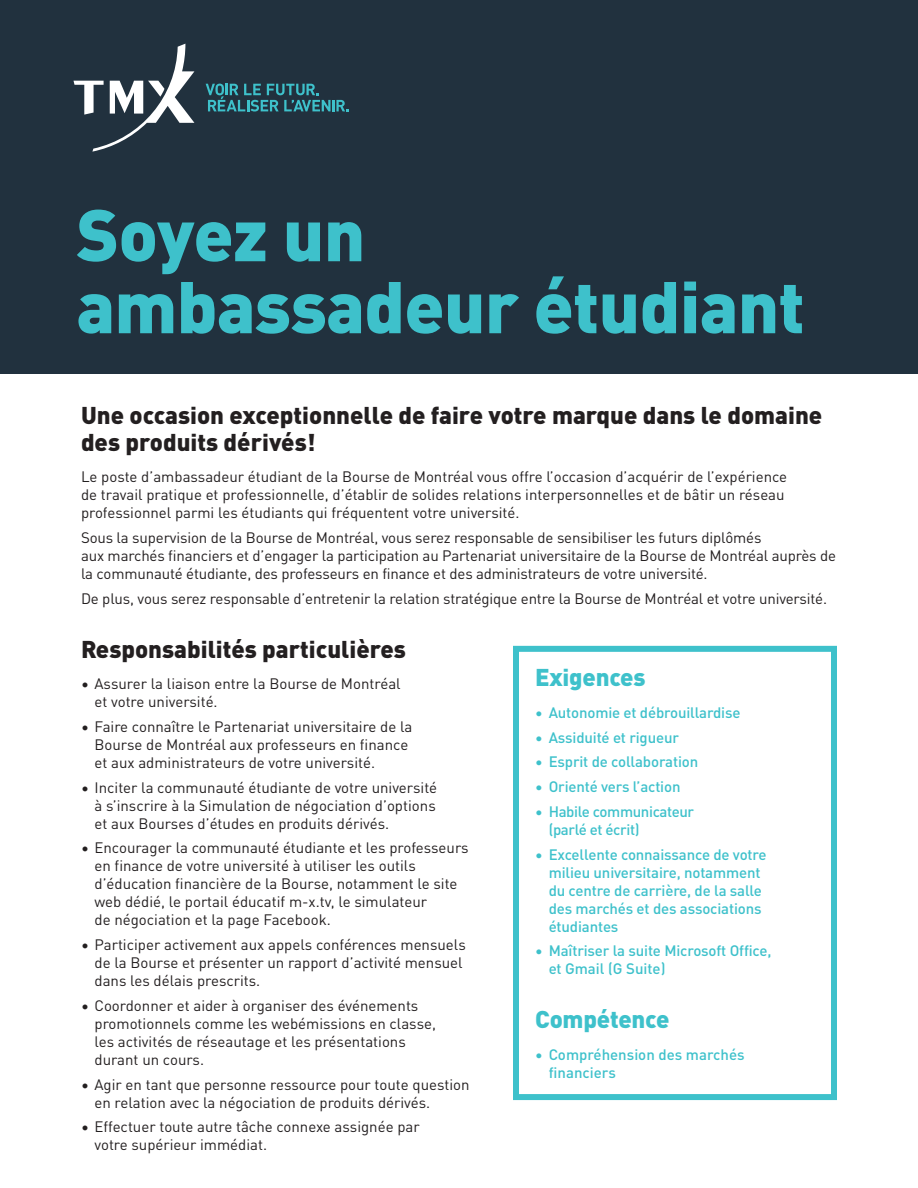
<style>
.page{position:relative;width:918px;height:1188px;background:#fff}
.page>*{position:absolute;margin:0;border:0;box-sizing:border-box;transform-origin:0 0}
.t1{font:900 72px/72px "DIN Pro";letter-spacing:-.01em;color:#3ec1cb}
.t2{font:900 24px/27px "DIN Pro";color:#231f20}
.t3{font:900 24px "DIN Pro";letter-spacing:-.01em;color:#3ec1cb}
.t4{font:15px/18px "DIN Pro";color:#231f20}
.t5{font:500 15px/18px "DIN Pro";letter-spacing:-.01em;color:#3ec1cb}
</style>
<div class="page">
<div style="left:0;top:0;width:918px;height:374px;background:#21313e"></div>
<div style="left:513px;top:646px;width:324px;height:454px;border:6px solid #3ec1cb"></div>
<svg style="left:206px;top:84px;width:143px;height:28px"></svg>
<svg style="left:74px;top:44px;width:120px;height:108px"></svg>
<h1 class="t1" style="left:76px;top:194px;width:730px">Soyez un ambassadeur étudiant</h1>
<h2 class="t2" style="left:81px;top:400px;width:743px">Une occasion exceptionnelle de faire votre marque dans le domaine des produits dérivés!</h2>
<p class="t4" style="left:81px;top:467px;width:708px">Le poste d’ambassadeur étudiant de la Bourse de Montréal vous offre l’occasion d’acquérir de l’expérience de travail pratique et professionnelle, d’établir de solides relations interpersonnelles et de bâtir un réseau professionnel parmi les étudiants qui fréquentent votre université.</p>
<p class="t4" style="left:81px;top:527px;width:757px">Sous la supervision de la Bourse de Montréal, vous serez responsable de sensibiliser les futurs diplômés<br>aux marchés financiers et d’engager la participation au Partenariat universitaire de la Bourse de Montréal auprès de la communauté étudiante, des professeurs en finance et des administrateurs de votre université.</p>
<p class="t4" style="left:81px;top:588px;width:748px">De plus, vous serez responsable d’entretenir la relation stratégique entre la Bourse de Montréal et votre université.</p>
<h2 class="t2" style="left:81px;top:634px;width:327px">Responsabilités particulières</h2>
<p class="t4" style="left:94px;top:674px;width:308px;text-indent:-14px">• Assurer la liaison entre la Bourse de Montréal et votre université.</p>
<p class="t4" style="left:94px;top:716px;width:320px;text-indent:-14px">• Faire connaître le Partenariat universitaire de la<br>Bourse de Montréal aux professeurs en finance et aux administrateurs de votre université.</p>
<p class="t4" style="left:94px;top:777px;width:344px;text-align:justify;text-indent:-14px">• Inciter la communauté étudiante de votre université à s’inscrire à la Simulation de négociation d’options et aux Bourses d’études en produits dérivés.</p>
<p class="t4" style="left:94px;top:838px;width:376px;text-indent:-14px">• Encourager la communauté étudiante et les professeurs en finance de votre université à utiliser les outils d’éducation financière de la Bourse, notamment le site web dédié, le portail éducatif m-x.tv, le simulateur<br>de négociation et la page Facebook.</p>
<p class="t4" style="left:94px;top:935px;width:373px;text-indent:-14px">• Participer activement aux appels conférences mensuels de la Bourse et présenter un rapport d’activité mensuel dans les délais prescrits.</p>
<p class="t4" style="left:94px;top:995px;width:343px;text-indent:-14px">• Coordonner et aider à organiser des événements promotionnels comme les webémissions en classe, les activités de réseautage et les présentations durant un cours.</p>
<p class="t4" style="left:94px;top:1074px;width:377px;text-indent:-14px">• Agir en tant que personne ressource pour toute question en relation avec la négociation de produits dérivés.</p>
<p class="t4" style="left:94px;top:1117px;width:327px;text-indent:-14px">• Effectuer toute autre tâche connexe assignée par votre supérieur immédiat.</p>
<h2 class="t3" style="left:535px;top:658px;width:112px">Exigences</h2>
<p class="t5" style="left:535px;top:703px;width:207px">• Autonomie et débrouillardise</p>
<p class="t5" style="left:535px;top:727px;width:145px">• Assiduité et rigueur</p>
<p class="t5" style="left:535px;top:752px;width:165px">• Esprit de collaboration</p>
<p class="t5" style="left:535px;top:777px;width:147px">• Orienté vers l’action</p>
<p class="t5" style="left:549px;top:802px;width:147px;text-indent:-14px">• Habile communicateur (parlé et écrit)</p>
<p class="t5" style="left:549px;top:844px;width:220px;text-indent:-14px">• Excellente connaissance de votre milieu universitaire, notamment du centre de carrière, de la salle des marchés et des associations étudiantes</p>
<p class="t5" style="left:549px;top:941px;width:224px;text-indent:-14px">• Maîtriser la suite Microsoft Office, et Gmail (G Suite)</p>
<h2 class="t3" style="left:535px;top:1000px;width:136px">Compétence</h2>
<p class="t5" style="left:549px;top:1045px;width:197px;text-indent:-14px">• Compréhension des marchés financiers</p>
</div>
